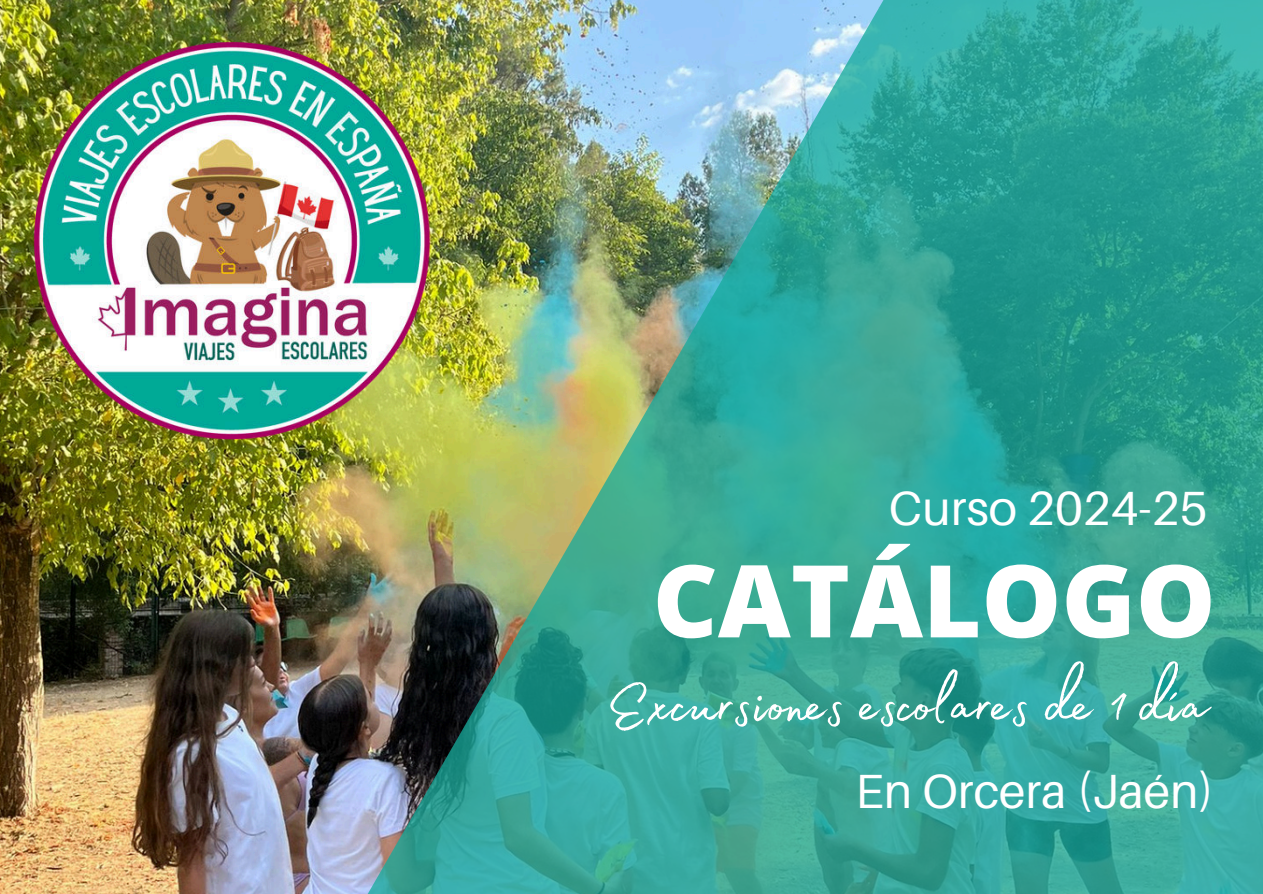
<style>
.page{position:relative;width:1263px;height:894px;background:#fff}
.page>*{position:absolute;margin:0;border:0;box-sizing:border-box;transform-origin:0 0}
.t1{font:800 100.35px "Open Sans";color:#fff}
.t2{font:78px "Madelyn Fill";color:#fff}
.t3{font:48px "Aileron";color:#fff}
</style>
<div class="page">
<img style="left:0;top:0;width:332px;height:893px">
<img style="left:332px;top:0;width:931px;height:893px">
<img style="left:30px;top:36px;width:403px;height:403px">
<p class="t3" style="left:889px;top:482px;width:320px">Curso 2024-25</p>
<h1 class="t1" style="left:653px;top:524px;width:564px">CATÁLOGO</h1>
<h2 class="t2" style="left:606px;top:645px;width:602px">Excursiones escolares de 1 día</h2>
<p class="t3" style="left:855px;top:764px;width:360px">En Orcera (Jaén)</p>
</div>
